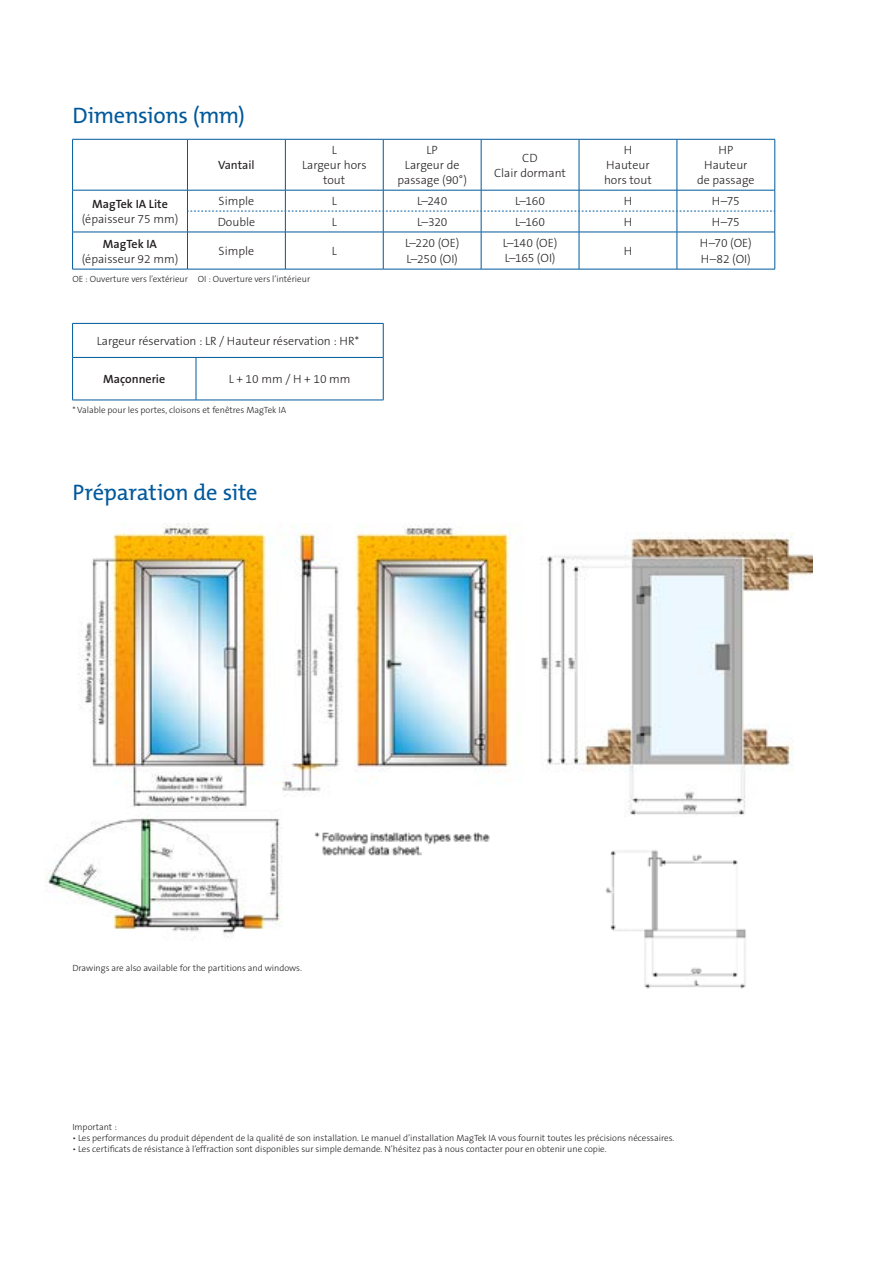
<style>
.page{position:relative;width:881px;height:1263px;background:#fff}
.page>*{position:absolute;margin:0;border:0;box-sizing:border-box;transform-origin:0 0}
.Heading_1_page_2{font:22.5px "The Mix B5 Plain";letter-spacing:-.015em;color:#00599b}
.Bullets{font:300 12px/15px "The Sans B3";color:#231f20;text-align:center}
.Bullets-2{font:600 12px "The Sans B6";color:#231f20}
.t1{font:12px "The Sans B5 Plain";color:#231f20}
.t2{font:300 9px "The Sans B3";color:#231f20}
.s1{font-family:"The Sans B6";font-weight:600}
</style>
<div class="page">
<img style="left:47px;top:523px;width:468px;height:414px">
<img style="left:308px;top:814px;width:186px;height:45px">
<div style="left:347px;top:904px;width:190px;height:40px;background:#fff"></div>
<hr style="left:72px;top:139px;width:1px;height:51px;background:#00599b">
<svg style="left:72px;top:191px;width:1px;height:41px"></svg>
<hr style="left:72px;top:232px;width:1px;height:37px;background:#00599b">
<hr style="left:72px;top:139px;width:115px;height:1px;background:#00599b">
<hr style="left:72px;top:190px;width:115px;height:1px;background:#00599b">
<hr style="left:187px;top:139px;width:1px;height:51px;background:#00599b">
<hr style="left:285px;top:139px;width:1px;height:51px;background:#00599b">
<hr style="left:383px;top:139px;width:1px;height:51px;background:#00599b">
<hr style="left:480px;top:139px;width:1px;height:51px;background:#00599b">
<hr style="left:187px;top:232px;width:1px;height:37px;background:#00599b">
<hr style="left:285px;top:232px;width:1px;height:37px;background:#00599b">
<hr style="left:383px;top:232px;width:1px;height:37px;background:#00599b">
<hr style="left:480px;top:232px;width:1px;height:37px;background:#00599b">
<hr style="left:187px;top:139px;width:98px;height:1px;background:#00599b">
<hr style="left:285px;top:139px;width:98px;height:1px;background:#00599b">
<hr style="left:383px;top:139px;width:98px;height:1px;background:#00599b">
<hr style="left:481px;top:139px;width:97px;height:1px;background:#00599b">
<hr style="left:578px;top:139px;width:98px;height:1px;background:#00599b">
<hr style="left:187px;top:232px;width:98px;height:1px;background:#00599b">
<hr style="left:285px;top:232px;width:98px;height:1px;background:#00599b">
<hr style="left:578px;top:232px;width:98px;height:1px;background:#00599b">
<hr style="left:578px;top:139px;width:1px;height:51px;background:#00599b">
<hr style="left:578px;top:232px;width:1px;height:37px;background:#00599b">
<hr style="left:676px;top:139px;width:1px;height:51px;background:#00599b">
<hr style="left:676px;top:232px;width:1px;height:37px;background:#00599b">
<hr style="left:676px;top:139px;width:98px;height:1px;background:#00599b">
<hr style="left:774px;top:139px;width:1px;height:51px;background:#00599b">
<hr style="left:774px;top:232px;width:1px;height:37px;background:#00599b">
<hr style="left:72px;top:232px;width:115px;height:1px;background:#00599b">
<hr style="left:72px;top:269px;width:115px;height:1px;background:#00599b">
<hr style="left:383px;top:232px;width:98px;height:1px;background:#00599b">
<hr style="left:481px;top:232px;width:97px;height:1px;background:#00599b">
<hr style="left:676px;top:232px;width:98px;height:1px;background:#00599b">
<svg style="left:187px;top:190px;width:588px;height:42px"></svg>
<hr style="left:187px;top:269px;width:98px;height:1px;background:#00599b">
<hr style="left:285px;top:269px;width:98px;height:1px;background:#00599b">
<hr style="left:383px;top:269px;width:98px;height:1px;background:#00599b">
<hr style="left:481px;top:269px;width:97px;height:1px;background:#00599b">
<hr style="left:578px;top:269px;width:98px;height:1px;background:#00599b">
<hr style="left:676px;top:269px;width:98px;height:1px;background:#00599b">
<hr style="left:72px;top:324px;width:1px;height:33px;background:#00599b">
<hr style="left:72px;top:358px;width:1px;height:42px;background:#00599b">
<hr style="left:72px;top:323px;width:124px;height:1px;background:#00599b">
<hr style="left:196px;top:323px;width:187px;height:1px;background:#00599b">
<hr style="left:72px;top:357px;width:124px;height:1px;background:#00599b">
<hr style="left:383px;top:324px;width:1px;height:33px;background:#00599b">
<hr style="left:196px;top:358px;width:1px;height:42px;background:#00599b">
<hr style="left:383px;top:358px;width:1px;height:42px;background:#00599b">
<hr style="left:196px;top:357px;width:187px;height:1px;background:#00599b">
<hr style="left:72px;top:400px;width:124px;height:1px;background:#00599b">
<hr style="left:196px;top:400px;width:187px;height:1px;background:#00599b">
<img style="left:541px;top:533px;width:270px;height:284px">
<img style="left:605px;top:850px;width:141px;height:139px">
<p class="Heading_1_page_2" style="left:72px;top:104px;width:174px">Dimensions (mm)</p>
<p class="t1" style="left:218px;top:159px;width:38px">Vantail</p>
<p class="Bullets" style="left:302px;top:143px;width:66px">L<br>Largeur hors tout</p>
<p class="Bullets" style="left:397px;top:143px;width:71px">LP<br>Largeur de passage (90°)</p>
<p class="Bullets" style="left:494px;top:151px;width:73px">CD<br>Clair dormant</p>
<p class="Bullets" style="left:603px;top:143px;width:49px">H<br>Hauteur hors tout</p>
<p class="Bullets" style="left:697px;top:143px;width:59px">HP<br>Hauteur de passage</p>
<p class="Bullets" style="left:82px;top:197px;width:98px"><span class="s1">MagTek IA Lite </span>(épaisseur 75 mm)</p>
<p class="Bullets" style="left:218px;top:194px;width:37px">Simple</p>
<p class="Bullets" style="left:331px;top:194px;width:7px">L</p>
<p class="Bullets" style="left:417px;top:194px;width:32px">L–240</p>
<p class="Bullets" style="left:515px;top:194px;width:32px">L–160</p>
<p class="Bullets" style="left:623px;top:194px;width:10px">H</p>
<p class="Bullets" style="left:711px;top:194px;width:29px">H–75</p>
<p class="Bullets" style="left:217px;top:215px;width:39px">Double</p>
<p class="Bullets" style="left:331px;top:215px;width:7px">L</p>
<p class="Bullets" style="left:417px;top:215px;width:32px">L–320</p>
<p class="Bullets" style="left:515px;top:215px;width:32px">L–160</p>
<p class="Bullets" style="left:623px;top:215px;width:10px">H</p>
<p class="Bullets" style="left:711px;top:215px;width:29px">H–75</p>
<p class="Bullets" style="left:82px;top:236px;width:98px"><span class="s1">MagTek IA </span>(épaisseur 92 mm)</p>
<p class="Bullets" style="left:218px;top:244px;width:37px">Simple</p>
<p class="Bullets" style="left:331px;top:244px;width:7px">L</p>
<p class="t2" style="left:72px;top:274px;width:239px">OE : Ouverture vers l’extérieur OI : Ouverture vers l’intérieur</p>
<p class="Bullets" style="left:97px;top:334px;width:264px">Largeur réservation : LR / Hauteur réservation : HR*</p>
<p class="Bullets-2" style="left:103px;top:373px;width:63px">Maçonnerie</p>
<p class="Bullets" style="left:228px;top:372px;width:123px">L + 10 mm / H + 10 mm</p>
<p class="t2" style="left:72px;top:405px;width:215px">* Valable pour les portes, cloisons et fenêtres MagTek IA</p>
<p class="Heading_1_page_2" style="left:72px;top:481px;width:187px">Préparation de site</p>
<p class="Bullets" style="left:405px;top:236px;width:56px">L–220 (OE)</p>
<p class="Bullets" style="left:406px;top:252px;width:53px">L–250 (OI)</p>
<p class="Bullets" style="left:502px;top:236px;width:56px;text-align:left">L–140 (OE)<br>L–165 (OI)</p>
<p class="Bullets" style="left:623px;top:244px;width:10px">H</p>
<p class="Bullets" style="left:699px;top:236px;width:53px">H–70 (OE)</p>
<p class="Bullets" style="left:700px;top:252px;width:51px">H–82 (OI)</p>
<p class="t2" style="left:72px;top:963px;width:231px">Drawings are also available for the partitions and windows.</p>
<p class="t2" style="left:72px;top:1123px;width:46px">Important :</p>
<p class="t2" style="left:72px;top:1133px;width:603px">• Les performances du produit dépendent de la qualité de son installation. Le manuel d’installation MagTek IA vous fournit toutes les précisions nécessaires.</p>
<p class="t2" style="left:72px;top:1144px;width:535px">• Les certificats de résistance à l’effraction sont disponibles sur simple demande. N’hésitez pas à nous contacter pour en obtenir une copie.</p>
</div>
